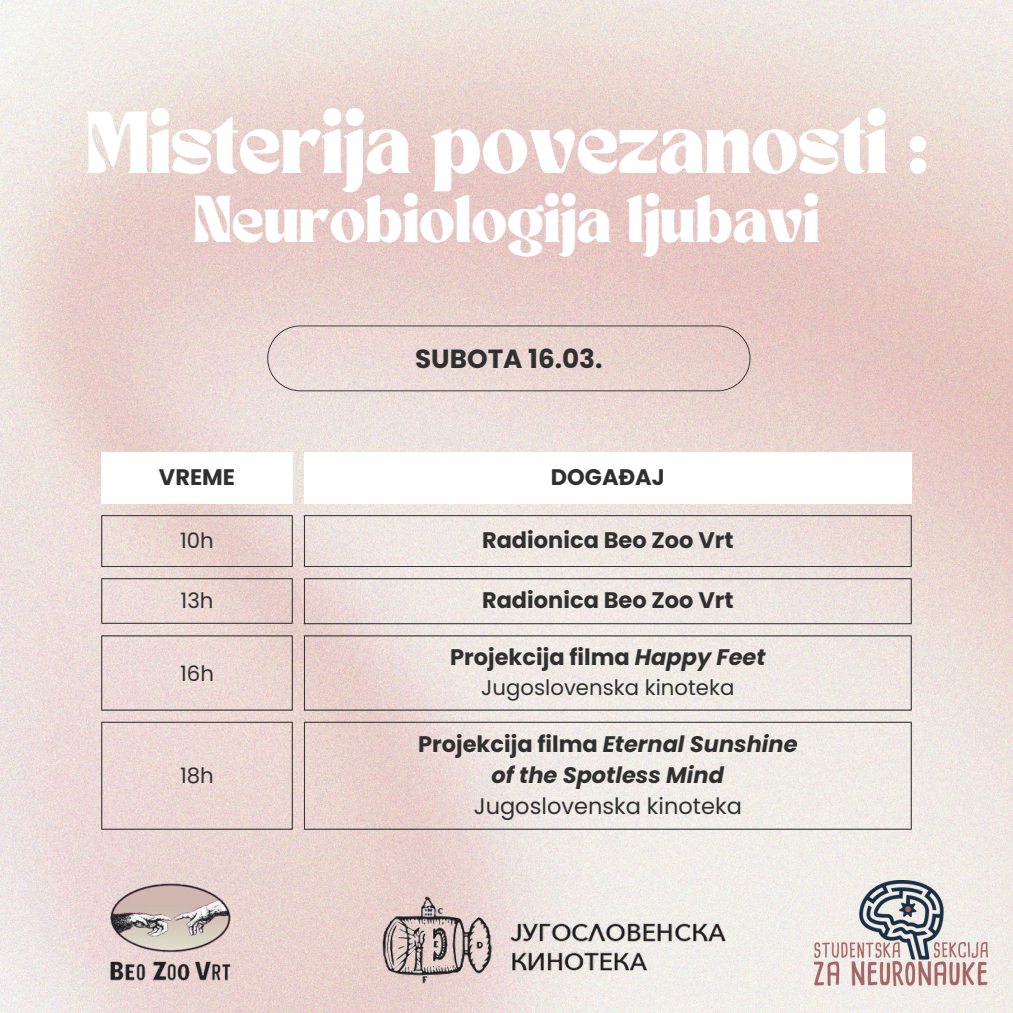
<style>
.page{position:relative;width:1013px;height:1013px;background:#fff}
.page>*{position:absolute;margin:0;border:0;box-sizing:border-box;transform-origin:0 0}
.t1{font:61.25px "TANNIMBUS";color:#fff}
.t2{font:46.25px "TANNIMBUS";color:#fff}
.t3{font:700 26.25px "Poppins";color:#303030}
.t4{font:700 22.5px "Poppins";color:#303030}
.t5{font:22.5px "Poppins";color:#303030}
.t6{font:italic 700 22.5px "Poppins";color:#303030}
.t7{font:21.25px "Poppins";color:#303030}
.s1{font-style:italic}
</style>
<div class="page">
<img style="left:0;top:0;width:1012px;height:1012px">
<svg style="left:267px;top:325px;width:483px;height:66px"></svg>
<div style="left:101px;top:452px;width:192px;height:52px;background:#fff"></div>
<div style="left:304px;top:452px;width:607px;height:52px;background:#fff"></div>
<hr style="left:101px;top:516px;width:1px;height:50px;background:#303030">
<hr style="left:292px;top:516px;width:1px;height:50px;background:#303030">
<hr style="left:101px;top:515px;width:192px;height:1px;background:#303030">
<hr style="left:101px;top:566px;width:192px;height:1px;background:#303030">
<hr style="left:304px;top:516px;width:1px;height:50px;background:#303030">
<hr style="left:910px;top:516px;width:1px;height:50px;background:#303030">
<hr style="left:304px;top:515px;width:607px;height:1px;background:#303030">
<hr style="left:304px;top:566px;width:607px;height:1px;background:#303030">
<hr style="left:101px;top:579px;width:1px;height:44px;background:#303030">
<hr style="left:292px;top:579px;width:1px;height:44px;background:#303030">
<hr style="left:101px;top:578px;width:192px;height:1px;background:#303030">
<hr style="left:101px;top:623px;width:192px;height:1px;background:#303030">
<hr style="left:304px;top:579px;width:1px;height:44px;background:#303030">
<hr style="left:910px;top:579px;width:1px;height:44px;background:#303030">
<hr style="left:304px;top:578px;width:607px;height:1px;background:#303030">
<hr style="left:304px;top:623px;width:607px;height:1px;background:#303030">
<hr style="left:101px;top:636px;width:1px;height:73px;background:#303030">
<hr style="left:292px;top:636px;width:1px;height:73px;background:#303030">
<hr style="left:101px;top:635px;width:192px;height:1px;background:#303030">
<hr style="left:101px;top:709px;width:192px;height:1px;background:#303030">
<hr style="left:304px;top:636px;width:1px;height:73px;background:#303030">
<hr style="left:910px;top:636px;width:1px;height:73px;background:#303030">
<hr style="left:304px;top:635px;width:607px;height:1px;background:#303030">
<hr style="left:304px;top:709px;width:607px;height:1px;background:#303030">
<hr style="left:101px;top:722px;width:1px;height:106px;background:#303030">
<hr style="left:292px;top:722px;width:1px;height:106px;background:#303030">
<hr style="left:101px;top:721px;width:192px;height:1px;background:#303030">
<hr style="left:101px;top:828px;width:192px;height:1px;background:#303030">
<hr style="left:304px;top:722px;width:1px;height:106px;background:#303030">
<hr style="left:910px;top:722px;width:1px;height:106px;background:#303030">
<hr style="left:304px;top:721px;width:607px;height:1px;background:#303030">
<hr style="left:304px;top:828px;width:607px;height:1px;background:#303030">
<img style="left:814px;top:880px;width:173px;height:105px">
<img style="left:48px;top:880px;width:245px;height:105px">
<img style="left:382px;top:894px;width:343px;height:91px">
<p class="t1" style="left:86px;top:108px;width:843px">Misterija povezanosti :</p>
<p class="t2" style="left:193px;top:193px;width:627px">Neurobiologija ljubavi</p>
<h1 class="t3" style="left:415px;top:340px;width:189px">SUBOTA 16.03.</h1>
<p class="t4" style="left:159px;top:461px;width:78px">VREME</p>
<p class="t4" style="left:551px;top:461px;width:115px">DOGAĐAJ</p>
<p class="t7" style="left:180px;top:525px;width:35px">10h</p>
<p class="t4" style="left:482px;top:524px;width:253px">Radionica Beo Zoo Vrt</p>
<p class="t7" style="left:180px;top:586px;width:34px">13h</p>
<p class="t4" style="left:482px;top:584px;width:253px">Radionica Beo Zoo Vrt</p>
<p class="t7" style="left:180px;top:658px;width:35px">16h</p>
<p class="t7" style="left:180px;top:760px;width:35px">18h</p>
<p class="t4" style="left:450px;top:641px;width:317px">Projekcija filma <span class="s1">Happy Feet</span></p>
<p class="t7" style="left:481px;top:673px;width:254px">Jugoslovenska kinoteka</p>
<p class="t4" style="left:418px;top:728px;width:381px">Projekcija filma <span class="s1">Eternal Sunshine</span></p>
<p class="t6" style="left:491px;top:759px;width:234px">of the Spotless Mind</p>
<p class="t5" style="left:474px;top:790px;width:269px">Jugoslovenska kinoteka</p>
</div>
